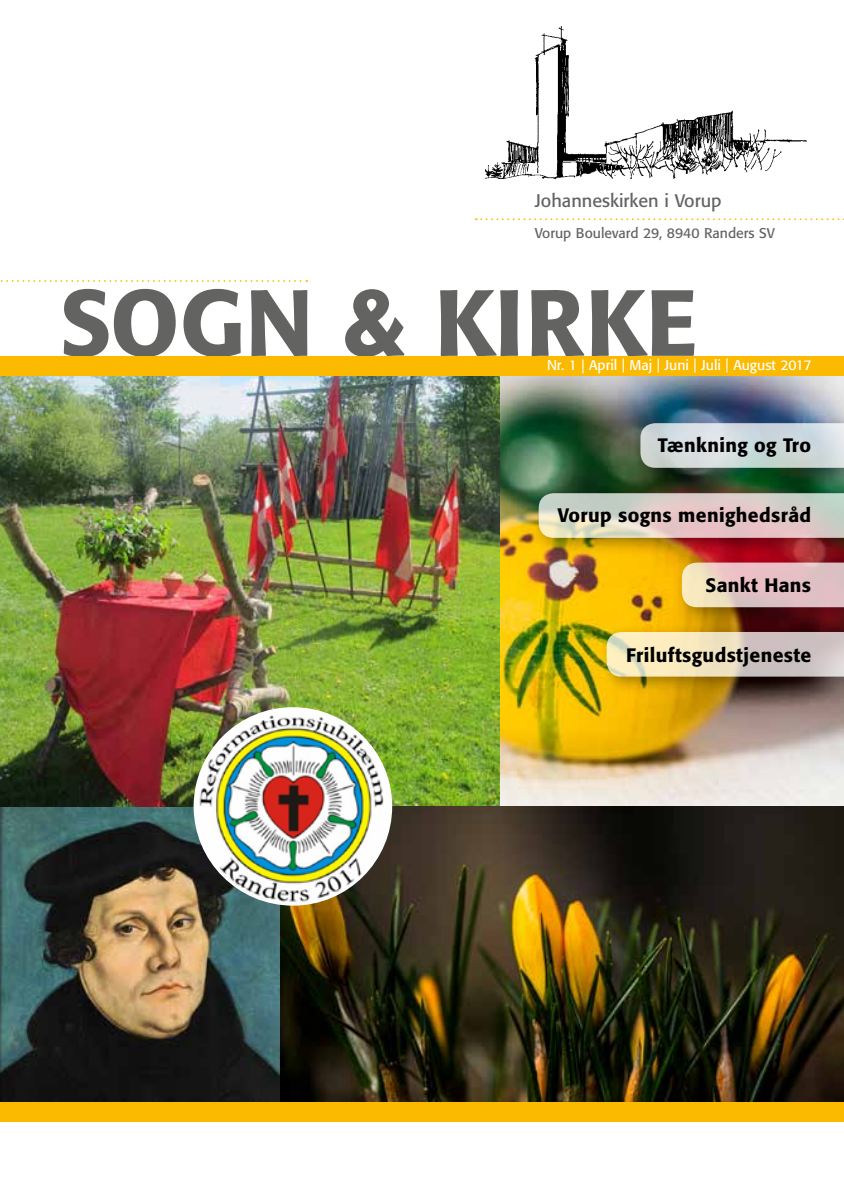
<style>
.page{position:relative;width:844px;height:1191px;background:#fff}
.page>*{position:absolute;margin:0;border:0;box-sizing:border-box;transform-origin:0 0}
.t1{font:500 92.75px "Formata";color:#636362}
.t2{font:500 19.25px "Formata";letter-spacing:.02em;color:#000}
.t3{font:18.03px "Formata";color:#636362}
.t4{font:14px "Formata";color:#fff}
.t5{font:14px "Formata";color:#636362}
</style>
<div class="page">
<img style="left:0;top:806px;width:280px;height:295px">
<img style="left:0;top:376px;width:843px;height:430px">
<img style="left:280px;top:806px;width:563px;height:295px">
<img style="left:485px;top:26px;width:320px;height:153px">
<svg style="left:0;top:280px;width:307px;height:2px"></svg>
<svg style="left:475px;top:218px;width:369px;height:2px"></svg>
<div style="left:0;top:356px;width:843px;height:20px;background:#fbba00"></div>
<div style="left:0;top:1101px;width:843px;height:20px;background:#fbba00"></div>
<div style="left:530px;top:484px;width:313px;height:72px;background:#000;opacity:.45"></div>
<svg style="left:538px;top:493px;width:305px;height:45px;background:#d9ccc3"></svg>
<div style="left:598px;top:623px;width:245px;height:72px;background:#000;opacity:.45"></div>
<svg style="left:606px;top:632px;width:237px;height:44px;background:#e2d6bf"></svg>
<div style="left:673px;top:553px;width:170px;height:72px;background:#000;opacity:.45"></div>
<svg style="left:681px;top:562px;width:162px;height:45px;background:#e5c5bd"></svg>
<div style="left:632px;top:415px;width:211px;height:71px;background:#000;opacity:.45"></div>
<svg style="left:640px;top:423px;width:203px;height:45px;background:#cdd7d9"></svg>
<img style="left:193px;top:707px;width:199px;height:198px;border-radius:99px">
<p class="t3" style="left:535px;top:190px;width:188px">Johanneskirken i Vorup</p>
<p class="t5" style="left:535px;top:224px;width:241px">Vorup Boulevard 29, 8940 Randers SV</p>
<h1 class="t1" style="left:60px;top:266px;width:639px">SOGN &amp; KIRKE</h1>
<p class="t4" style="left:547px;top:357px;width:266px">Nr. 1 | April | Maj | Juni | Juli | August 2017</p>
<p class="t2" style="left:657px;top:433px;width:155px">Tænkning og Tro</p>
<p class="t2" style="left:558px;top:503px;width:255px">Vorup sogns menighedsråd</p>
<p class="t2" style="left:705px;top:573px;width:107px">Sankt Hans</p>
<p class="t2" style="left:626px;top:643px;width:186px">Friluftsgudstjeneste</p>
</div>
